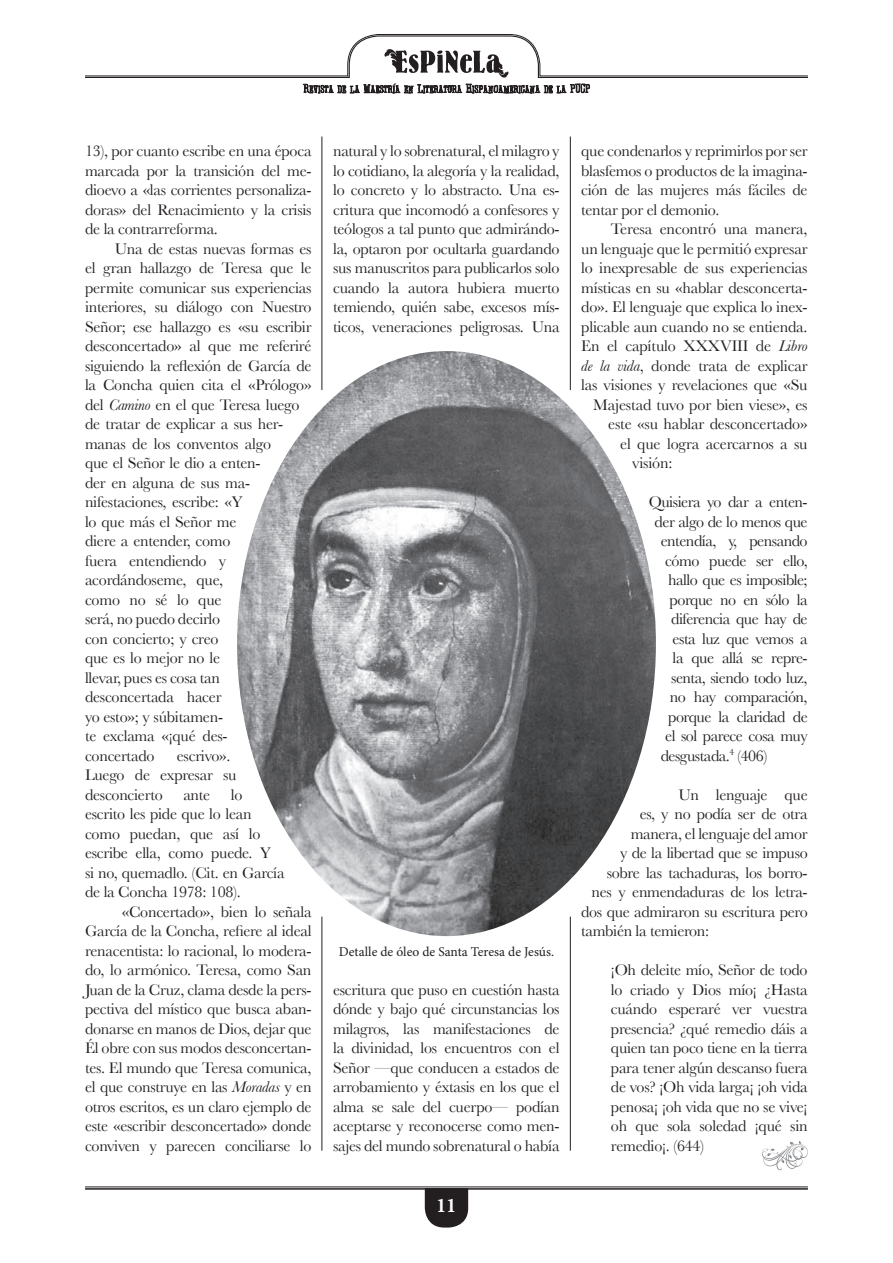
<style>
.page{position:relative;width:893px;height:1263px;background:#fff}
.page>*{position:absolute;margin:0;border:0;box-sizing:border-box;transform-origin:0 0}
.t1{font:600 19.95px "Baskerville";color:#fff}
.t2{font:16.05px/19.5px "Baskerville";letter-spacing:-.015em;color:#231f20;text-align:justify}
.t3{font:13.5px "Minion Pro";letter-spacing:-.005em;color:#231f20}
.s1{font-style:italic}
</style>
<div class="page">
<svg style="left:425px;top:1190px;width:43px;height:37px;background:#343132"></svg>
<hr style="left:85px;top:1187px;width:723px;height:1px;background:#231f20">
<hr style="left:85px;top:1188px;width:723px;height:2px;background:#231f20">
<svg style="left:85px;top:34px;width:723px;height:60px"></svg>
<svg style="left:762px;top:1140px;width:46px;height:30px"></svg>
<img style="left:237px;top:351px;width:419px;height:585px">
<hr style="left:322px;top:137px;width:1px;height:253px;background:#231f20">
<hr style="left:322px;top:917px;width:1px;height:234px;background:#231f20">
<hr style="left:570px;top:137px;width:1px;height:253px;background:#231f20">
<hr style="left:570px;top:917px;width:1px;height:234px;background:#231f20">
<p class="t2" style="left:85px;top:141px;width:228px">13), por cuanto escribe en una época marcada por la transición del me&shy;dioevo a «las corrientes personaliza&shy;doras» del Renacimiento y la crisis de la contrarreforma.</p>
<p class="t2" style="left:85px;top:238px;width:228px;text-align:left;text-indent:30px">Una de estas nuevas formas es el gran hallazgo de Teresa que le permite comunicar sus experiencias interiores, su diálogo con Nuestro<br>Señor; ese hallazgo es «su escribir desconcertado» al que me referiré siguiendo la reflexión de García de la Concha quien cita el «Prólogo» del <span class="s1">Camino</span> en el que Teresa luego de tratar de explicar a sus her&shy;manas de los conventos algo<br>que el Señor le dio a enten-<br>der en alguna de sus ma&shy;nifestaciones, escribe: «Y<br>lo que más el Señor me<br>diere a entender, como<br>fuera entendiendo y acordándoseme, que,<br>como no sé lo que<br>será, no puedo decirlo<br>con concierto; y creo<br>que es lo mejor no le<br>llevar, pues es cosa tan desconcertada hacer<br>yo esto»; y súbitamen-<br>te exclama «¡qué des-<br>concertado</p>
<p class="t2" style="left:85px;top:745px;width:153px;text-align:left;text-indent:92px">escrivo».<br>Luego de expresar su desconcierto</p>
<p class="t2" style="left:85px;top:784px;width:201px;text-align:left;text-indent:146px">lo escrito les pide que lo lean como puedan, que así lo escribe ella, como puede. Y<br>si no, quemadlo. (Cit. en García de la Concha 1978: 108).</p>
<p class="t2" style="left:85px;top:901px;width:228px;text-indent:37px">«Concertado», bien lo señala García de la Concha, refiere al ideal renacentista: lo racional, lo modera&shy;do, lo armónico. Teresa, como San Juan de la Cruz, clama desde la pers&shy;pectiva del místico que busca aban&shy;donarse en manos de Dios, dejar que Él obre con sus modos desconcertan&shy;tes. El mundo que Teresa comunica, el que construye en las <span class="s1">Moradas</span> y en otros escritos, es un claro ejemplo de este «escribir desconcertado» donde conviven y parecen conciliarse lo</p>
<p class="t2" style="left:183px;top:784px;width:28px">ante</p>
<p class="t2" style="left:333px;top:141px;width:228px">natural y lo sobrenatural, el milagro y lo cotidiano, la alegoría y la realidad, lo concreto y lo abstracto. Una es&shy;critura que incomodó a confesores y teólogos a tal punto que admirándo&shy;la, optaron por ocultarla guardando sus manuscritos para publicarlos solo cuando la autora hubiera muerto temiendo, quién sabe, excesos mís&shy;ticos, veneraciones peligrosas. Una</p>
<p class="t3" style="left:339px;top:942px;width:217px">Detalle de óleo de Santa Teresa de Jesús.</p>
<p class="t2" style="left:333px;top:979px;width:228px">escritura que puso en cuestión hasta dónde y bajo qué circunstancias los milagros, las manifestaciones de la divinidad, los encuentros con el Señor —que conducen a estados de arrobamiento y éxtasis en los que el alma se sale del cuerpo— podían aceptarse y reconocerse como men&shy;sajes del mundo sobrenatural o había</p>
<p class="t1" style="left:437px;top:1194px;width:21px">11</p>
<p class="t2" style="left:581px;top:141px;width:228px">que condenarlos y reprimirlos por ser blasfemos o productos de la imagina&shy;ción de las mujeres más fáciles de tentar por el demonio.</p>
<p class="t2" style="left:611px;top:219px;width:198px">Teresa encontró una manera,</p>
<p class="t2" style="left:581px;top:238px;width:228px">un lenguaje que le permitió expresar</p>
<p class="t2" style="left:581px;top:258px;width:228px">lo inexpresable de sus experiencias</p>
<p class="t2" style="left:581px;top:277px;width:228px">místicas en su «hablar desconcerta-</p>
<p class="t2" style="left:581px;top:297px;width:228px">do». El lenguaje que explica lo inex-</p>
<p class="t2" style="left:581px;top:316px;width:228px">plicable aun cuando no se entienda.</p>
<p class="t2" style="left:581px;top:336px;width:228px">En el capítulo XXXVIII de <span class="s1">Libro</span></p>
<p class="t2" style="left:581px;top:355px;width:228px"><span class="s1">de la vida</span>, donde trata de explicar</p>
<p class="t2" style="left:581px;top:375px;width:228px">las visiones y revelaciones que «Su</p>
<p class="t2" style="left:593px;top:394px;width:216px">Majestad tuvo por bien viese», es</p>
<p class="t2" style="left:608px;top:414px;width:201px">este «su hablar desconcertado»</p>
<p class="t2" style="left:620px;top:433px;width:189px">el que logra acercarnos a su</p>
<p class="t2" style="left:632px;top:453px;width:42px">visión:</p>
<p class="t2" style="left:649px;top:492px;width:160px">Quisiera yo dar a enten-</p>
<p class="t2" style="left:655px;top:511px;width:155px">der algo de lo menos que</p>
<p class="t2" style="left:661px;top:531px;width:148px">entendía, y, pensando</p>
<p class="t2" style="left:665px;top:550px;width:144px">cómo puede ser ello,</p>
<p class="t2" style="left:668px;top:570px;width:141px">hallo que es imposible;</p>
<p class="t2" style="left:670px;top:589px;width:139px">porque no en sólo la</p>
<p class="t2" style="left:671px;top:609px;width:138px">diferencia que hay de</p>
<p class="t2" style="left:673px;top:628px;width:136px">esta luz que vemos a</p>
<p class="t2" style="left:673px;top:648px;width:137px">la que allá se repre-</p>
<p class="t2" style="left:671px;top:667px;width:138px">senta, siendo todo luz,</p>
<p class="t2" style="left:670px;top:687px;width:139px">no hay comparación,</p>
<p class="t2" style="left:668px;top:706px;width:141px">porque la claridad de</p>
<p class="t2" style="left:665px;top:726px;width:144px">el sol parece cosa muy</p>
<p class="t2" style="left:661px;top:745px;width:108px">desgustada.<sup>4</sup> (406)</p>
<p class="t2" style="left:678px;top:784px;width:131px">Un lenguaje que</p>
<p class="t2" style="left:640px;top:804px;width:170px">es, y no podía ser de otra</p>
<p class="t2" style="left:631px;top:823px;width:179px">manera, el lenguaje del amor</p>
<p class="t2" style="left:620px;top:843px;width:189px">y de la libertad que se impuso</p>
<p class="t2" style="left:607px;top:862px;width:202px">sobre las tachaduras, los borro-</p>
<p class="t2" style="left:592px;top:882px;width:218px">nes y enmendaduras de los letra-</p>
<p class="t2" style="left:581px;top:901px;width:228px">dos que admiraron su escritura pero</p>
<p class="t2" style="left:581px;top:921px;width:130px">también la temieron:</p>
<p class="t2" style="left:611px;top:960px;width:198px">¡Oh deleite mío, Señor de todo lo criado y Dios mío¡ ¿Hasta cuándo esperaré ver vuestra presencia? ¿qué remedio dáis a quien tan poco tiene en la tierra para tener algún descanso fuera de vos? ¡Oh vida larga¡ ¡oh vida penosa¡ ¡oh vida que no se vive¡ oh que sola soledad ¡qué sin remedio¡. (644)</p>
</div>
